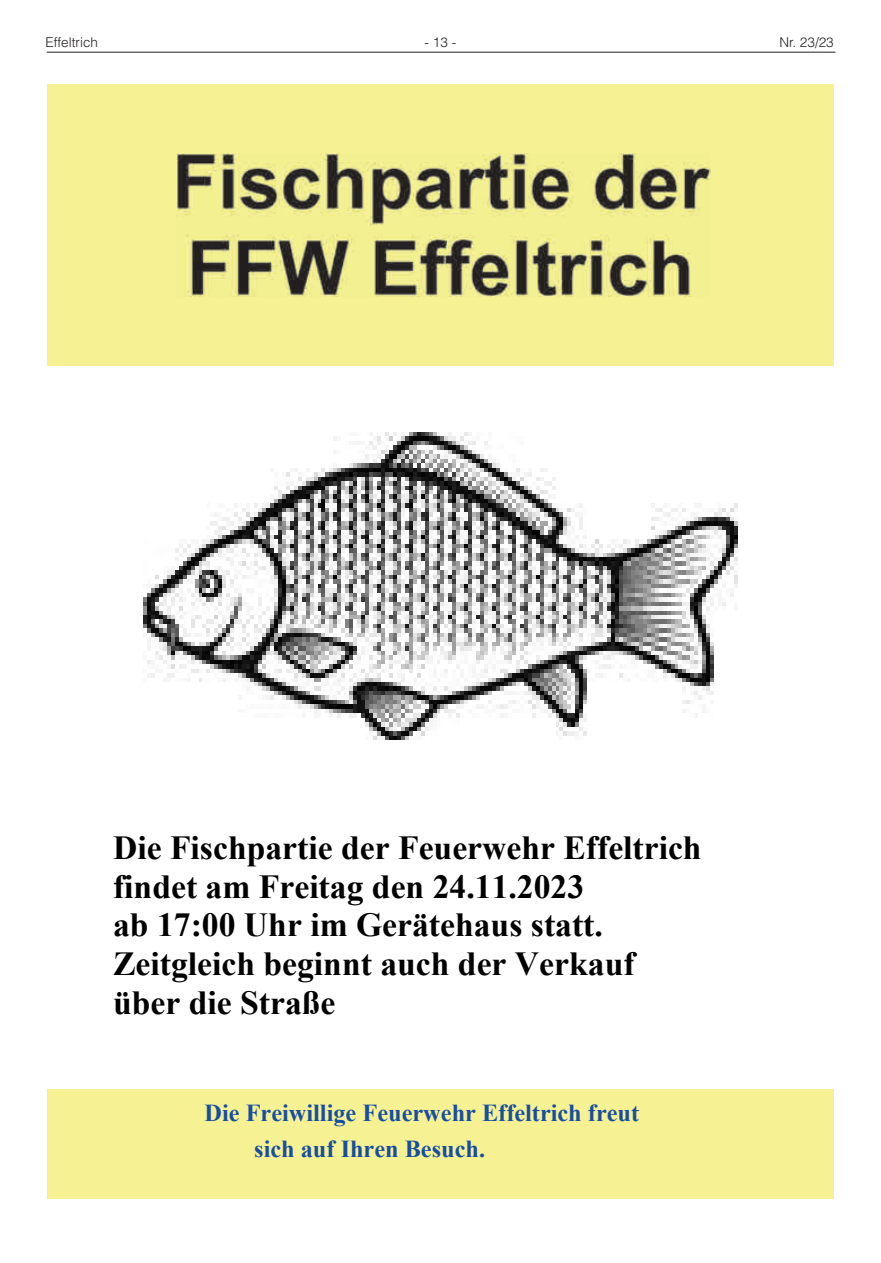
<style>
.page{position:relative;width:881px;height:1263px;background:#fff}
.page>*{position:absolute;margin:0;border:0;box-sizing:border-box;transform-origin:0 0}
.t1{font:700 33.6px/38.7px "Times New Roman";color:#000}
.t2{font:700 24.3px/36.5px "Times New Roman";color:#184ea1}
.t3{font:300 13.5px "Helvetica LT";color:#231f20}
</style>
<div class="page">
<hr style="left:47px;top:52px;width:788px;height:1px;background:#231f20">
<div style="left:47px;top:1089px;width:786px;height:110px;background:#f6f293"></div>
<img style="left:143px;top:432px;width:594px;height:308px">
<div style="left:47px;top:84px;width:786px;height:281px;background:#f6f293"></div>
<img style="left:177px;top:154px;width:533px;height:142px">
<p class="t3" style="left:45px;top:34px;width:54px">Effeltrich</p>
<p class="t3" style="left:424px;top:34px;width:33px">- 13 -</p>
<p class="t3" style="left:779px;top:34px;width:56px">Nr. 23/23</p>
<p class="t1" style="left:113px;top:828px;width:590px">Die Fischpartie der Feuerwehr Effeltrich findet am Freitag den 24.11.2023<br>ab 17:00 Uhr im Gerätehaus statt.<br>Zeitgleich beginnt auch der Verkauf über die Straße</p>
<p class="t2" style="left:254px;top:1093px;width:386px;text-indent:-50px">Die Freiwillige Feuerwehr Effeltrich freut sich auf Ihren Besuch.</p>
</div>
